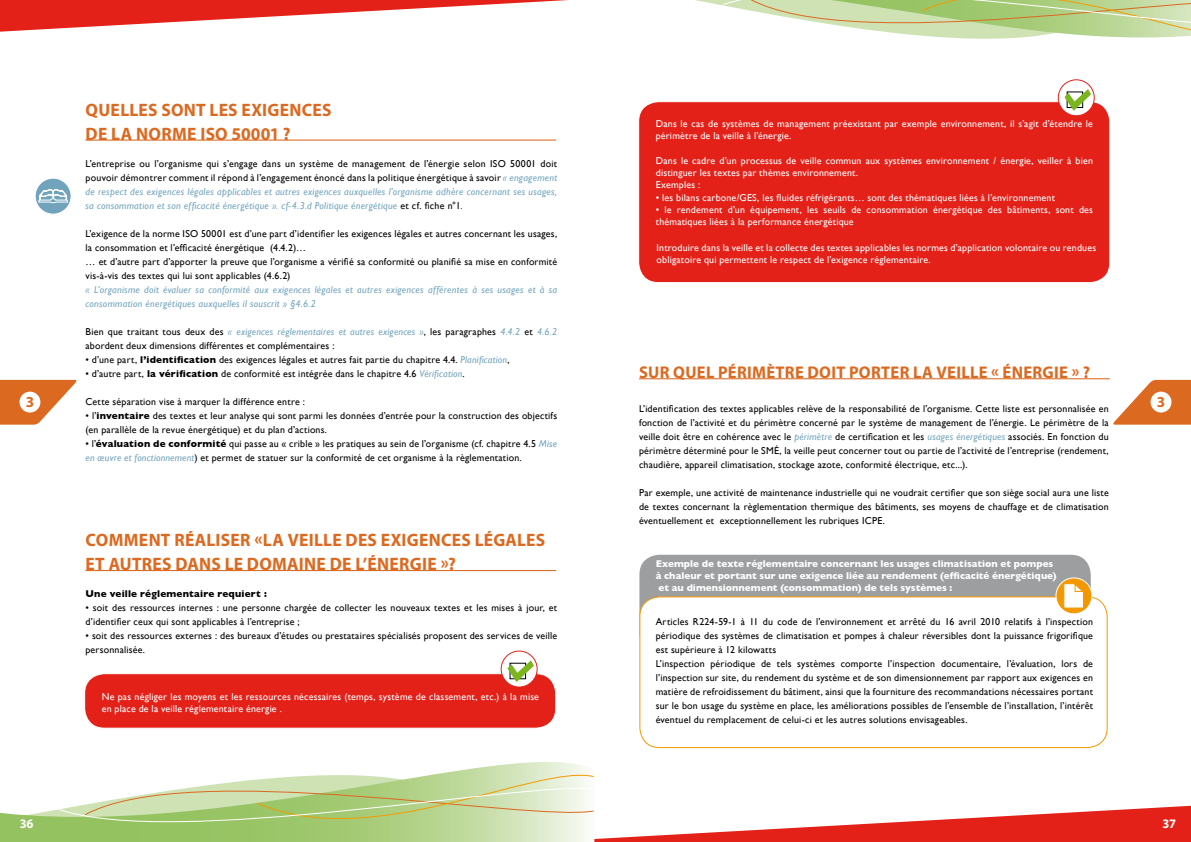
<style>
.page{position:relative;width:1191px;height:842px;background:#fff}
.page>*{position:absolute;margin:0;border:0;box-sizing:border-box;transform-origin:0 0}
.t1{font:700 18px/24px "Myriad Pro";letter-spacing:.015em;color:#dc6920}
.t2{font:700 17px "Myriad Pro";letter-spacing:.02em;color:#dc6920}
.t3{font:700 15.3px "Myriad Pro";color:#dc6920}
.t4{font:700 13px "Myriad Pro";color:#fff}
.t5{font:10px/14px "Gill Sans";letter-spacing:.02em;color:#000}
.t6{font:10px/12.2px "Gill Sans";letter-spacing:.02em;color:#fff}
.t7{font:700 10px/11.8px "Gill Sans";color:#fff}
.t8{font:italic 10px/14px "Gill Sans";letter-spacing:.025em;color:#71a4bc}
.t9{font:700 10px "Gill Sans";letter-spacing:.02em;color:#000}
.s1{font-style:italic;color:#71a4bc}
.s2{font-style:italic}
.s3{font-weight:700}
</style>
<div class="page">
<svg style="left:0;top:0;width:568px;height:32px"></svg>
<svg style="left:0;top:809px;width:58px;height:33px;background:#a4cb79"></svg>
<svg style="left:58px;top:762px;width:1133px;height:80px"></svg>
<svg style="left:695px;top:0;width:496px;height:39px"></svg>
<div style="left:639px;top:555px;width:451px;height:98px;background:#9c9e9f;border-radius:20px"></div>
<div style="left:640px;top:597px;width:467px;height:150px;background:#fff;border-radius:20px"></div>
<div style="left:639px;top:596px;width:468px;height:152px;border:1px solid #f39800;border-radius:20px"></div>
<div style="left:85px;top:674px;width:471px;height:54px;background:#e32119;border-radius:20px"></div>
<div style="left:84px;top:673px;width:472px;height:56px;border:1px solid #fff;border-radius:20px"></div>
<div style="left:638px;top:102px;width:471px;height:181px;background:#e32119;border-radius:20px"></div>
<div style="left:638px;top:101px;width:472px;height:182px;border:1px solid #fff;border-radius:20px"></div>
<svg style="left:1113px;top:380px;width:78px;height:45px"></svg>
<svg style="left:0;top:380px;width:77px;height:45px"></svg>
<div style="left:1150px;top:392px;width:21px;height:20px;background:#fff;border-radius:50%"></div>
<div style="left:20px;top:392px;width:20px;height:20px;background:#fff;border-radius:50%"></div>
<hr style="left:85px;top:140px;width:471px;height:1px;background:#dc6920">
<hr style="left:639px;top:378px;width:470px;height:1px;background:#dc6920">
<hr style="left:85px;top:570px;width:471px;height:1px;background:#dc6920">
<div style="left:35px;top:178px;width:36px;height:36px;background:#71a4bc;border-radius:50%"></div>
<div style="left:35px;top:178px;width:37px;height:37px;border:1px solid #fff;border-radius:50%"></div>
<svg style="left:38px;top:189px;width:30px;height:15px"></svg>
<svg style="left:1056px;top:578px;width:36px;height:36px"></svg>
<div style="left:1055px;top:577px;width:37px;height:37px;border:1px solid #fff;border-radius:50%"></div>
<svg style="left:1063px;top:582px;width:21px;height:27px"></svg>
<svg style="left:1058px;top:80px;width:36px;height:36px"></svg>
<div style="left:1057px;top:79px;width:37px;height:37px;border:1px solid #e32119;border-radius:50%"></div>
<svg style="left:1064px;top:89px;width:27px;height:22px"></svg>
<div style="left:501px;top:651px;width:36px;height:36px;background:#fff;border-radius:50%"></div>
<div style="left:501px;top:651px;width:36px;height:36px;border:1px solid #e32119;border-radius:50%"></div>
<svg style="left:507px;top:660px;width:27px;height:22px"></svg>
<h1 class="t1" style="left:86px;top:97px;width:247px">QUELLES SONT LES EXIGENCES<br>DE LA NORME ISO 50001 ?</h1>
<p class="t6" style="left:656px;top:117px;width:439px">Dans le cas de systèmes de management préexistant par exemple environnement, il s’agit d’étendre le périmètre de la veille à l’énergie.</p>
<p class="t6" style="left:656px;top:154px;width:439px">Dans le cadre d’un processus de veille commun aux systèmes environnement / énergie, veiller à bien distinguer les textes par thèmes environnement.<br>Exemples :</p>
<p class="t6" style="left:656px;top:191px;width:401px">• les bilans carbone/GES, les fluides réfrigérants… sont des thématiques liées à l’environnement</p>
<p class="t6" style="left:656px;top:203px;width:439px">• le rendement d’un équipement, les seuils de consommation énergétique des bâtiments, sont des thématiques liées à la performance énergétique</p>
<p class="t5" style="left:85px;top:157px;width:473px;text-align:justify">L’entreprise ou l’organisme qui s’engage dans un système de management de l’énergie selon ISO 50001 doit pouvoir démontrer comment il répond à l’engagement énoncé dans la politique énergétique à savoir <span class="s1">« engagement de respect des exigences légales applicables et autres exigences auxquelles l’organisme adhère concernant ses usages, sa consommation et son efficacité énergétique ». cf-4.3.d Politique énergétique</span> et cf. fiche n°1<span class="s2">.</span></p>
<p class="t5" style="left:85px;top:227px;width:473px">L’exigence de la norme ISO 50001 est d’une part d’identifier les exigences légales et autres concernant les usages, la consommation et l’efficacité énergétique (4.4.2)…<br>… et d’autre part d’apporter la preuve que l’organisme a vérifié sa conformité ou planifié sa mise en conformité vis-à-vis des textes qui lui sont applicables (4.6.2)</p>
<p class="t8" style="left:85px;top:283px;width:473px">« L’organisme doit évaluer sa conformité aux exigences légales et autres exigences afférentes à ses usages et à sa consommation énergétiques auxquelles il souscrit » §4.6.2</p>
<p class="t5" style="left:85px;top:325px;width:473px">Bien que traitant tous deux des <span class="s1">« exigences réglementaires et autres exigences »</span>, les paragraphes <span class="s1">4.4.2</span> et <span class="s1">4.6.2 </span>abordent deux dimensions différentes et complémentaires :</p>
<p class="t5" style="left:85px;top:353px;width:425px">• d’une part, <span class="s3">l’identification</span> des exigences légales et autres fait partie du chapitre 4.4. <span class="s1">Planification</span>,</p>
<p class="t5" style="left:85px;top:367px;width:380px">• d’autre part, <span class="s3">la vérification</span> de conformité est intégrée dans le chapitre 4.6 <span class="s1">Vérification</span>.</p>
<p class="t5" style="left:85px;top:395px;width:221px">Cette séparation vise à marquer la différence entre :</p>
<p class="t5" style="left:85px;top:409px;width:473px">• l’<span class="s3">inventaire</span> des textes et leur analyse qui sont parmi les données d’entrée pour la construction des objectifs (en parallèle de la revue énergétique) et du plan d’actions.</p>
<p class="t5" style="left:85px;top:437px;width:473px">• l’<span class="s3">évaluation de conformité</span> qui passe au « crible » les pratiques au sein de l’organisme (cf. chapitre 4.5 <span class="s1">Mise en œuvre et fonctionnement</span>) et permet de statuer sur la conformité de cet organisme à la règlementation.</p>
<p class="t6" style="left:656px;top:242px;width:441px">Introduire dans la veille et la collecte des textes applicables les normes d’application volontaire ou rendues obligatoire qui permettent le respect de l’exigence réglementaire.</p>
<h2 class="t2" style="left:639px;top:361px;width:452px">SUR QUEL PÉRIMÈTRE DOIT PORTER LA VEILLE « ÉNERGIE » ?</h2>
<h3 class="t3" style="left:26px;top:392px;width:10px">3</h3>
<h3 class="t3" style="left:1156px;top:392px;width:10px">3</h3>
<p class="t5" style="left:639px;top:401px;width:471px;text-align:justify">L’identification des textes applicables relève de la responsabilité de l’organisme. Cette liste est personnalisée en fonction de l’activité et du périmètre concerné par le système de management de l’énergie. Le périmètre de la veille doit être en cohérence avec le <span class="s1">périmètre</span> de certification et les <span class="s1">usages énergétiques</span> associés. En fonction du périmètre déterminé pour le SMÉ, la veille peut concerner tout ou partie de l’activité de l’entreprise (rendement, chaudière, appareil climatisation, stockage azote, conformité électrique, etc...).</p>
<p class="t5" style="left:639px;top:485px;width:471px;text-align:justify">Par exemple, une activité de maintenance industrielle qui ne voudrait certifier que son siège social aura une liste de textes concernant la règlementation thermique des bâtiments, ses moyens de chauffage et de climatisation éventuellement et exceptionnellement les rubriques ICPE.</p>
<h1 class="t1" style="left:86px;top:527px;width:461px">COMMENT RÉALISER «LA VEILLE DES EXIGENCES LÉGALES<br>ET AUTRES DANS LE DOMAINE DE L’ÉNERGIE »?</h1>
<p class="t9" style="left:85px;top:588px;width:183px">Une veille réglementaire requiert :</p>
<p class="t5" style="left:85px;top:601px;width:473px">• soit des ressources internes : une personne chargée de collecter les nouveaux textes et les mises à jour, et d’identifier ceux qui sont applicables à l’entreprise ;</p>
<p class="t5" style="left:85px;top:629px;width:473px">• soit des ressources externes : des bureaux d’études ou prestataires spécialisés proposent des services de veille personnalisée.</p>
<p class="t6" style="left:102px;top:690px;width:439px">Ne pas négliger les moyens et les ressources nécessaires (temps, système de classement, etc.) à la mise en place de la veille réglementaire énergie .</p>
<p class="t7" style="left:656px;top:558px;width:402px">Exemple de texte réglementaire concernant les usages climatisation et pompes à chaleur et portant sur une exigence liée au rendement (efficacité énergétique) et au dimensionnement (consommation) de tels systèmes :</p>
<p class="t5" style="left:656px;top:614px;width:439px">Articles R224-59-1 à 11 du code de l’environnement et arrêté du 16 avril 2010 relatifs à l’inspection périodique des systèmes de climatisation et pompes à chaleur réversibles dont la puissance frigorifique est supérieure à 12 kilowatts<br>L’inspection périodique de tels systèmes comporte l’inspection documentaire, l’évaluation, lors de l’inspection sur site, du rendement du système et de son dimensionnement par rapport aux exigences en matière de refroidissement du bâtiment, ainsi que la fourniture des recommandations nécessaires portant sur le bon usage du système en place, les améliorations possibles de l’ensemble de l’installation, l’intérêt éventuel du remplacement de celui-ci et les autres solutions envisageables.</p>
<h3 class="t4" style="left:20px;top:815px;width:15px">36</h3>
<h3 class="t4" style="left:1162px;top:815px;width:15px">37</h3>
</div>
